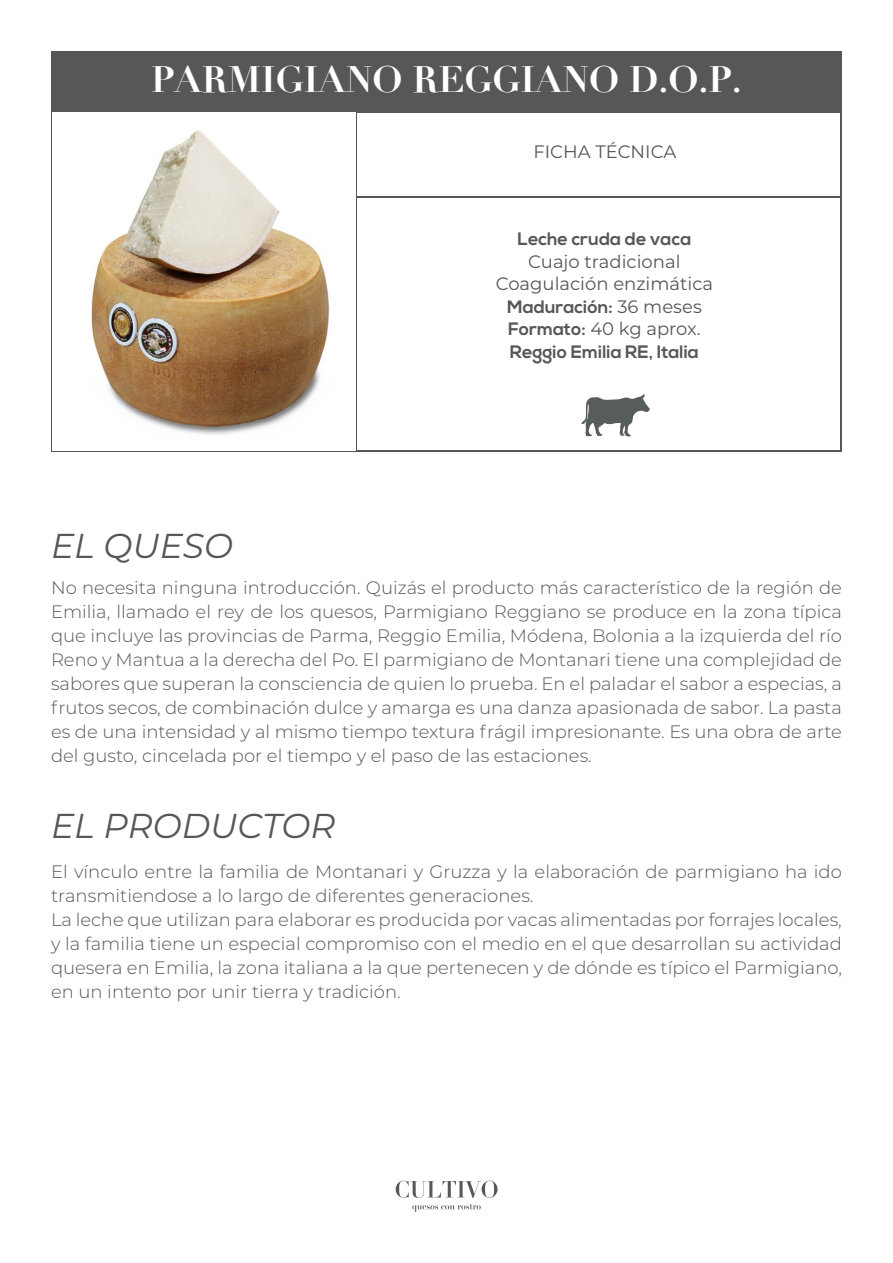
<style>
.page{position:relative;width:893px;height:1263px;background:#fff}
.page>*{position:absolute;margin:0;border:0;box-sizing:border-box;transform-origin:0 0}
.t1{font:700 36px "Didot";color:#fff}
.t2{font:italic 34.5px "Montserrat";color:#555759}
.t3{font:300 18px/24px "Montserrat";color:#555759;text-align:justify}
.t4{font:18px/22.5px "Montserrat";color:#555759;text-align:center}
.t5{font:700 18px "Nexa";color:#555759}
.s1{font-family:"Montserrat";font-weight:400}
.s2{font-family:"Nexa";font-weight:700}
</style>
<div class="page">
<div style="left:51px;top:51px;width:791px;height:62px;background:#555759"></div>
<hr style="left:51px;top:103px;width:2px;height:348px;background:#555759">
<hr style="left:356px;top:105px;width:1px;height:346px;background:#555759">
<hr style="left:840px;top:103px;width:2px;height:348px;background:#555759">
<hr style="left:51px;top:450px;width:791px;height:1px;background:#555759">
<hr style="left:356px;top:196px;width:485px;height:2px;background:#555759">
<svg style="left:396px;top:1181px;width:101px;height:17px"></svg>
<svg style="left:412px;top:1204px;width:69px;height:8px"></svg>
<img style="left:91px;top:130px;width:239px;height:305px">
<svg style="left:581px;top:394px;width:69px;height:43px"></svg>
<h1 class="t1" style="left:151px;top:57px;width:592px">PARMIGIANO REGGIANO D.O.P.</h1>
<p class="t4" style="left:533px;top:140px;width:144px">FICHA TÉCNICA</p>
<h2 class="t2" style="left:51px;top:522px;width:183px">EL QUESO</h2>
<p class="t5" style="left:517px;top:228px;width:175px">Leche cruda de vaca</p>
<p class="t4" style="left:496px;top:249px;width:219px">Cuajo tradicional<br>Coagulación enzimática</p>
<p class="t5" style="left:507px;top:296px;width:196px">Maduración: <span class="s1">36 meses</span></p>
<p class="t4" style="left:508px;top:317px;width:194px"><span class="s2">Formato:</span> 40 kg aprox.</p>
<p class="t5" style="left:510px;top:341px;width:190px">Reggio Emilia RE, Italia</p>
<p class="t3" style="left:51px;top:575px;width:792px">No necesita ninguna introducción. Quizás el producto más característico de la región de Emilia, llamado el rey de los quesos, Parmigiano Reggiano se produce en la zona típica que incluye las provincias de Parma, Reggio Emilia, Módena, Bolonia a la izquierda del río Reno y Mantua a la derecha del Po. El parmigiano de Montanari tiene una complejidad de sabores que superan la consciencia de quien lo prueba. En el paladar el sabor a especias, a frutos secos, de combinación dulce y amarga es una danza apasionada de sabor. La pasta es de una intensidad y al mismo tiempo textura frágil impresionante. Es una obra de arte del gusto, cincelada por el tiempo y el paso de las estaciones.</p>
<h2 class="t2" style="left:51px;top:802px;width:286px">EL PRODUCTOR</h2>
<p class="t3" style="left:51px;top:859px;width:792px;text-align:left">El vínculo entre la familia de Montanari y Gruzza y la elaboración de parmigiano ha ido transmitiendose a lo largo de diferentes generaciones.<br>La leche que utilizan para elaborar es producida por vacas alimentadas por forrajes locales, y la familia tiene un especial compromiso con el medio en el que desarrollan su actividad quesera en Emilia, la zona italiana a la que pertenecen y de dónde es típico el Parmigiano, en un intento por unir tierra y tradición.</p>
</div>
